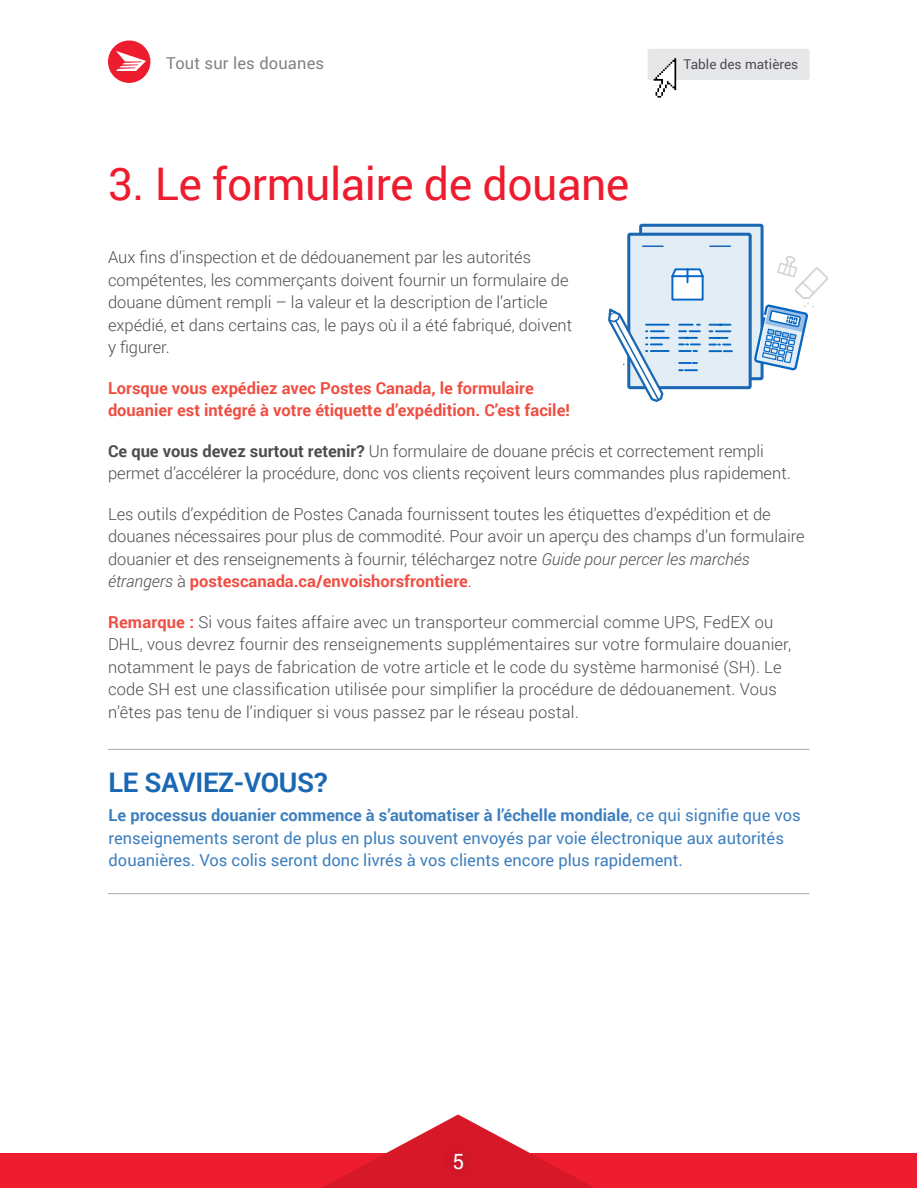
<style>
.page{position:relative;width:918px;height:1188px;background:#fff}
.page>*{position:absolute;margin:0;border:0;box-sizing:border-box;transform-origin:0 0}
.Heading_1{font:45px "Roboto";letter-spacing:-.01em;color:#ed1c2e}
.Heading_2{font:700 27px "Roboto";letter-spacing:-.01em;color:#1a68b3}
.t1{font:21px "Roboto";color:#fff}
.Body_text{font:300 16.5px/22.5px "Roboto";color:#4d4d4f}
.Tip_text{font:16.5px/22.5px "Roboto";color:#3d7fbe}
.Body_text-2{font:700 16.5px/22.5px "Roboto";color:#f04e42}
.t2{font:16.5px "Roboto";letter-spacing:.01em;color:#808285}
.Body_text-3{font:13.5px "Roboto";color:#4d4d4f}
.s1{font-weight:700}
.s2{font-style:italic}
.s3{font-weight:700;color:#f04e42}
</style>
<div class="page">
<div style="left:108px;top:40px;width:42px;height:43px;background:#ed1c2e;border-radius:50%"></div>
<svg style="left:116px;top:51px;width:30px;height:20px"></svg>
<div style="left:648px;top:49px;width:162px;height:31px;background:#e6e7e8;border-radius:2px"></div>
<svg style="left:654px;top:58px;width:22px;height:40px"></svg>
<hr style="left:108px;top:893px;width:701px;height:1px;background:#a7a9ac">
<hr style="left:108px;top:749px;width:701px;height:1px;background:#a7a9ac">
<div style="left:644px;top:226px;width:116px;height:152px;background:#e3edf5"></div>
<div style="left:639px;top:224px;width:125px;height:156px;border:3px solid #1a68b3"></div>
<div style="left:629px;top:234px;width:121px;height:154px;background:#e3edf5"></div>
<div style="left:627px;top:233px;width:125px;height:156px;border:3px solid #1a68b3"></div>
<svg style="left:754px;top:255px;width:74px;height:116px"></svg>
<hr style="left:710px;top:245px;width:20px;height:2px;background:#1a68b3">
<hr style="left:643px;top:245px;width:20px;height:2px;background:#1a68b3">
<svg style="left:608px;top:267px;width:124px;height:135px"></svg>
<div style="left:0;top:1153px;width:917px;height:35px;background:#ed1c2e"></div>
<svg style="left:322px;top:1114px;width:272px;height:74px"></svg>
<div style="left:440px;top:1140px;width:37px;height:43px;background:#d51728"></div>
<p class="t2" style="left:166px;top:52px;width:160px">Tout sur les douanes</p>
<h1 class="Heading_1" style="left:108px;top:153px;width:523px">3. Le formulaire de douane</h1>
<p class="Body_text-3" style="left:683px;top:55px;width:116px">Table des matières</p>
<p class="Body_text" style="left:108px;top:245px;width:466px">Aux fins d’inspection et de dédouanement par les autorités compétentes, les commerçants doivent fournir un formulaire de douane dûment rempli – la valeur et la description de l’article expédié, et dans certains cas, le pays où il a été fabriqué, doivent y figurer.</p>
<p class="Body_text-2" style="left:108px;top:376px;width:463px">Lorsque vous expédiez avec Postes Canada, le formulaire douanier est intégré à votre étiquette d’expédition. C’est facile!</p>
<p class="Body_text" style="left:108px;top:439px;width:684px"><span class="s1">Ce que vous devez surtout retenir?</span> Un formulaire de douane précis et correctement rempli permet d’accélérer la procédure, donc vos clients reçoivent leurs commandes plus rapidement.</p>
<p class="Body_text" style="left:108px;top:502px;width:698px">Les outils d’expédition de Postes Canada fournissent toutes les étiquettes d’expédition et de douanes nécessaires pour plus de commodité. Pour avoir un aperçu des champs d’un formulaire douanier et des renseignements à fournir, téléchargez notre <span class="s2">Guide pour percer les marchés étrangers</span> à <span class="s3">postescanada.ca/envoishorsfrontiere</span>.</p>
<p class="Body_text" style="left:108px;top:610px;width:685px"><span class="s3">Remarque :</span> Si vous faites affaire avec un transporteur commercial comme UPS, FedEX ou DHL, vous devrez fournir des renseignements supplémentaires sur votre formulaire douanier, notamment le pays de fabrication de votre article et le code du système harmonisé (SH). Le code SH est une classification utilisée pour simplifier la procédure de dédouanement. Vous n’êtes pas tenu de l’indiquer si vous passez par le réseau postal.</p>
<h2 class="Heading_2" style="left:109px;top:763px;width:220px">LE SAVIEZ-VOUS?</h2>
<p class="Tip_text" style="left:109px;top:803px;width:694px"><span class="s1">Le processus douanier commence à s’automatiser à l’échelle mondiale</span>, ce qui signifie que vos renseignements seront de plus en plus souvent envoyés par voie électronique aux autorités douanières. Vos colis seront donc livrés à vos clients encore plus rapidement.</p>
<p class="t1" style="left:452px;top:1147px;width:13px">5</p>
</div>
